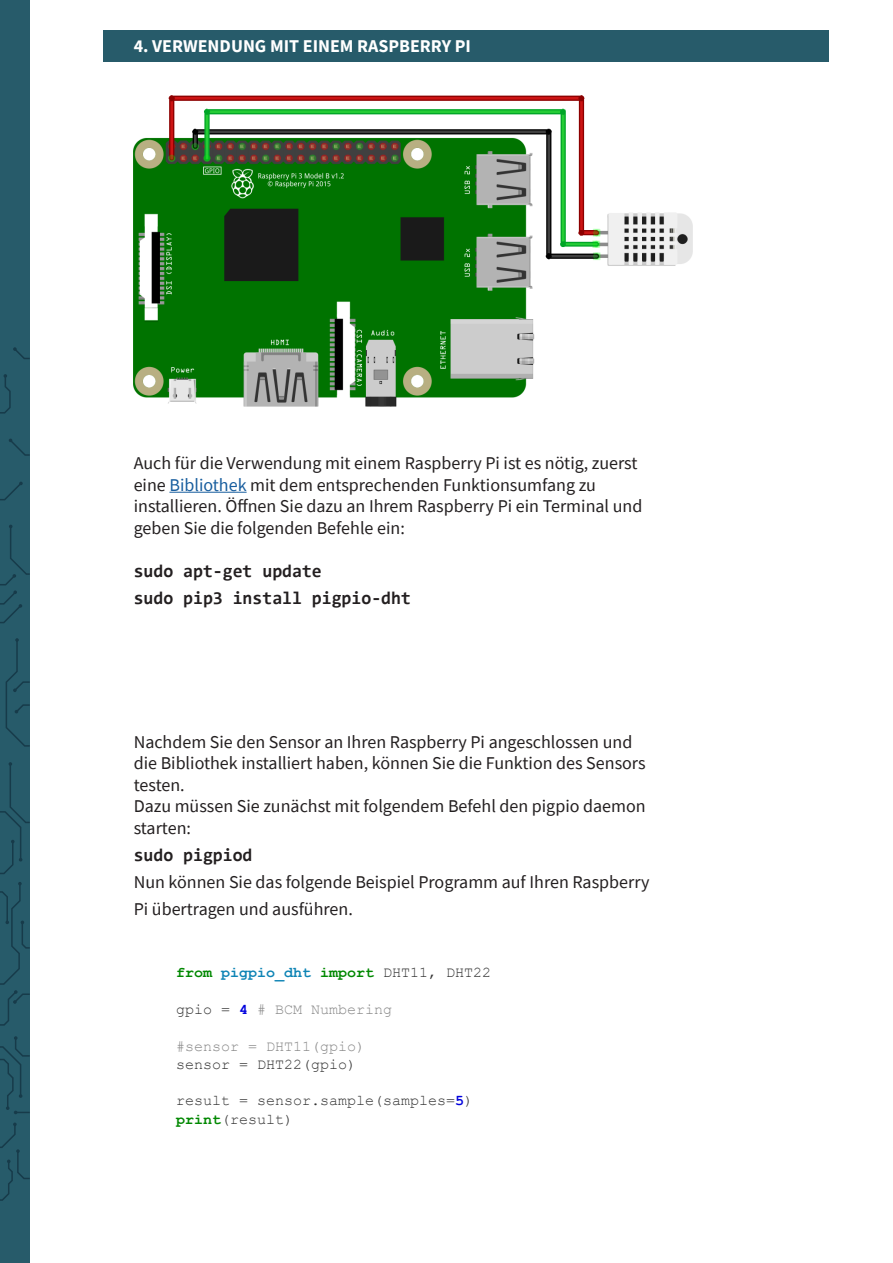
<style>
.page{position:relative;width:893px;height:1263px;background:#fff}
.page>*{position:absolute;margin:0;border:0;box-sizing:border-box;transform-origin:0 0}
.t1{font:18px/21.6px "Source Sans Pro";color:#231f20}
.t2{font:700 18px "Consolas";color:#231f20}
.t3{font:700 18px "Source Sans Pro";color:#fff}
.t4{font:15px "Courier New";color:#333}
.t5{font:15px "Courier New";color:#888}
.s1{color:#175d9e}
.s2{font-weight:700;color:#080}
.s3{font-weight:700;color:#0e84b5}
.s4{color:#333}
.s5{font-weight:700;color:#00d}
</style>
<div class="page">
<div style="left:103px;top:30px;width:726px;height:32px;background:#275b6a"></div>
<hr style="left:169px;top:492px;width:78px;height:1px;background:#175d9e">
<div style="left:0;top:0;width:30px;height:1263px;background:#275b6a"></div>
<svg style="left:0;top:1122px;width:30px;height:79px"></svg>
<svg style="left:0;top:1036px;width:30px;height:78px"></svg>
<svg style="left:0;top:882px;width:30px;height:144px"></svg>
<svg style="left:0;top:762px;width:30px;height:112px"></svg>
<svg style="left:5px;top:638px;width:25px;height:109px"></svg>
<svg style="left:0;top:525px;width:30px;height:99px"></svg>
<svg style="left:0;top:482px;width:23px;height:19px"></svg>
<svg style="left:9px;top:438px;width:21px;height:18px"></svg>
<svg style="left:0;top:374px;width:11px;height:40px"></svg>
<svg style="left:13px;top:347px;width:17px;height:12px"></svg>
<hr style="left:892px;top:0;width:1px;height:1263px;background:#275b6a">
<svg style="left:892px;top:1160px;width:1px;height:41px"></svg>
<svg style="left:892px;top:1123px;width:1px;height:26px"></svg>
<svg style="left:892px;top:1045px;width:1px;height:52px"></svg>
<svg style="left:892px;top:882px;width:1px;height:144px"></svg>
<svg style="left:892px;top:810px;width:1px;height:51px"></svg>
<svg style="left:892px;top:574px;width:1px;height:50px"></svg>
<img style="left:134px;top:95px;width:559px;height:312px">
<p class="t3" style="left:134px;top:33px;width:339px">4. VERWENDUNG MIT EINEM RASPBERRY PI</p>
<p class="t1" style="left:134px;top:452px;width:510px">Auch für die Verwendung mit einem Raspberry Pi ist es nötig, zuerst eine <span class="s1">Bibliothek</span> mit dem entsprechenden Funktionsumfang zu installieren. Öffnen Sie dazu an Ihrem Raspberry Pi ein Terminal und geben Sie die folgenden Befehle ein:</p>
<p class="t2" style="left:134px;top:560px;width:190px">sudo apt-get update</p>
<p class="t2" style="left:134px;top:587px;width:279px">sudo pip3 install pigpio-dht</p>
<p class="t1" style="left:134px;top:731px;width:513px">Nachdem Sie den Sensor an Ihren Raspberry Pi angeschlossen und die Bibliothek installiert haben, können Sie die Funktion des Sensors testen.</p>
<p class="t1" style="left:134px;top:795px;width:513px">Dazu müssen Sie zunächst mit folgendem Befehl den pigpio daemon starten:</p>
<p class="t2" style="left:134px;top:844px;width:120px">sudo pigpiod</p>
<p class="t1" style="left:134px;top:868px;width:517px;line-height:27px">Nun können Sie das folgende Beispiel Programm auf Ihren Raspberry<br>Pi übertragen und ausführen.</p>
<p class="t4" style="left:176px;top:963px;width:317px"><span class="s2">from</span> <span class="s3">pigpio_dht</span> <span class="s2">import</span> DHT11, DHT22</p>
<p class="t5" style="left:176px;top:1000px;width:218px"><span class="s4">gpio =</span> <span class="s5">4</span> # BCM Numbering</p>
<p class="t5" style="left:176px;top:1036px;width:191px">#sensor = DHT11(gpio)</p>
<p class="t4" style="left:176px;top:1055px;width:182px">sensor = DHT22(gpio)</p>
<p class="t4" style="left:176px;top:1091px;width:299px">result = sensor.sample(samples=<span class="s5">5</span>)</p>
<p class="t4" style="left:176px;top:1110px;width:119px"><span class="s2">print</span>(result)</p>
</div>
